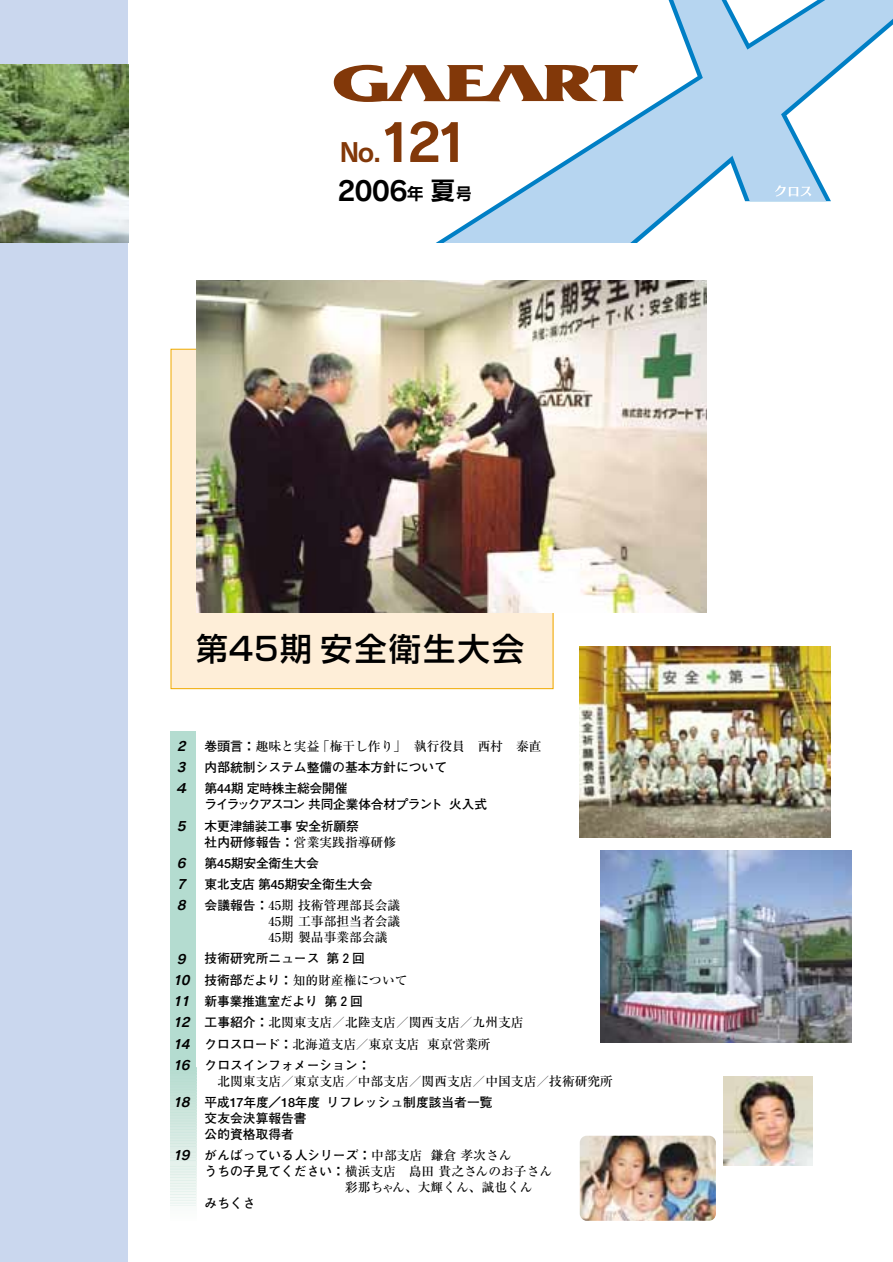
<style>
.page{position:relative;width:893px;height:1262px;background:#fff}
.page>*{position:absolute;margin:0;border:0;box-sizing:border-box;transform-origin:0 0}
.t1{font:500 31.95px "Shin Go";letter-spacing:.075em;color:#000}
.t2{font:26.55px "Rodin CID B";color:#000}
.t3{font:25.5px "Rodin CID B";color:#823809}
.t4{font:500 12.75px/15.9px "Ryumin";color:#000}
.t5{font:700 12.75px/21.3px "Futo Go B101";color:#000}
.t6{font:italic 12.75px/21.3px "Rodin CID B";color:#000}
.s1{font-size:51px}
.s2{font-size:16.95px}
.s3{font-size:25.5px}
.s4{font-family:"Futo Go B101";font-weight:700}
.s5{font-family:"Ryumin";font-weight:500}
</style>
<div class="page">
<div style="left:170px;top:731px;width:26px;height:477px;background:#b4dcd0"></div>
<svg style="left:170px;top:1085px;width:26px;height:123px;background:#daece5"></svg>
<div style="left:0;top:0;width:128px;height:1262px;background:#cad7ee"></div>
<img style="left:0;top:64px;width:128px;height:178px">
<svg style="left:442px;top:0;width:450px;height:242px"></svg>
<svg style="left:334px;top:65px;width:304px;height:37px"></svg>
<div style="left:171px;top:349px;width:382px;height:339px;background:#feeed8"></div>
<img style="left:579px;top:1135px;width:137px;height:85px;border-radius:7px">
<img style="left:196px;top:281px;width:510px;height:331px">
<img style="left:723px;top:1076px;width:90px;height:89px">
<img style="left:579px;top:646px;width:251px;height:192px">
<img style="left:600px;top:850px;width:251px;height:192px">
<h3 class="t3" style="left:339px;top:143px;width:131px">No.<span class="s1">121</span></h3>
<h2 class="t2" style="left:337px;top:181px;width:136px">2006<span class="s2">年</span><span class="s3">夏</span><span class="s2">号</span></h2>
<h1 class="t1" style="left:196px;top:637px;width:329px">第45期安全衛生大会</h1>
<p class="t6" style="left:175px;top:737px;width:17px">2<br>3<br>４</p>
<p class="t6" style="left:177px;top:817px;width:13px">5</p>
<p class="t6" style="left:177px;top:854px;width:13px;text-align:justify">6<br>7<br>8</p>
<p class="t6" style="left:173px;top:949px;width:21px;text-align:center">9<br>10<br>11<br>12<br>14<br>16</p>
<p class="t6" style="left:173px;top:1093px;width:21px">18</p>
<p class="t6" style="left:173px;top:1146px;width:21px">19</p>
<p class="t4" style="left:205px;top:740px;width:338px"><span class="s4">巻頭言：</span>趣味と実益「梅干し作り」 執行役員　西村　泰直</p>
<p class="t5" style="left:205px;top:758px;width:244px">内部統制システム整備の基本方針について第44期定時株主総会開催</p>
<p class="t5" style="left:205px;top:795px;width:284px">ライラックアスコン共同企業体合材プラント火入式木更津舗装工事安全祈願祭</p>
<p class="t4" style="left:205px;top:835px;width:193px"><span class="s4">社内研修報告：</span>営業実践指導研修</p>
<p class="t5" style="left:205px;top:853px;width:169px">第45期安全衛生大会<br>東北支店第45期安全衛生大会</p>
<p class="t4" style="left:268px;top:899px;width:133px;text-align:justify;text-indent:-64px"><span class="s4">会議報告：</span>45期技術管理部長会議45期工事部担当者会議45期製品事業部会議</p>
<p class="t5" style="left:205px;top:949px;width:162px">技術研究所ニュース第２回</p>
<p class="t4" style="left:205px;top:973px;width:204px"><span class="s4">技術部だより：</span>知的財産権について</p>
<p class="t5" style="left:205px;top:992px;width:160px">新事業推進室だより第２回</p>
<p class="t4" style="left:205px;top:1013px;width:320px;line-height:21.3px"><span class="s4">工事紹介：</span>北関東支店／北陸支店／関西支店／九州支店<span class="s4">クロスロード：</span>北海道支店／東京支店 東京営業所</p>
<p class="t5" style="left:205px;top:1055px;width:167px">クロスインフォメーション：</p>
<p class="t4" style="left:217px;top:1074px;width:397px">北関東支店／東京支店／中部支店／関西支店／中国支店／技術研究所</p>
<p class="t5" style="left:205px;top:1095px;width:289px;line-height:15.9px">平成17年度／18年度リフレッシュ制度該当者一覧交友会決算報告書<br>公的資格取得者</p>
<p class="t5" style="left:205px;top:1146px;width:308px">がんばっている人シリーズ：<span class="s5">中部支店 鎌倉孝次さん</span></p>
<p class="t4" style="left:345px;top:1165px;width:209px;text-indent:-140px"><span class="s4">うちの子見てください：</span>横浜支店　島田貴之さんのお子さん彩那ちゃん、大輝くん、誠也くん</p>
<p class="t5" style="left:205px;top:1194px;width:53px">みちくさ</p>
</div>
